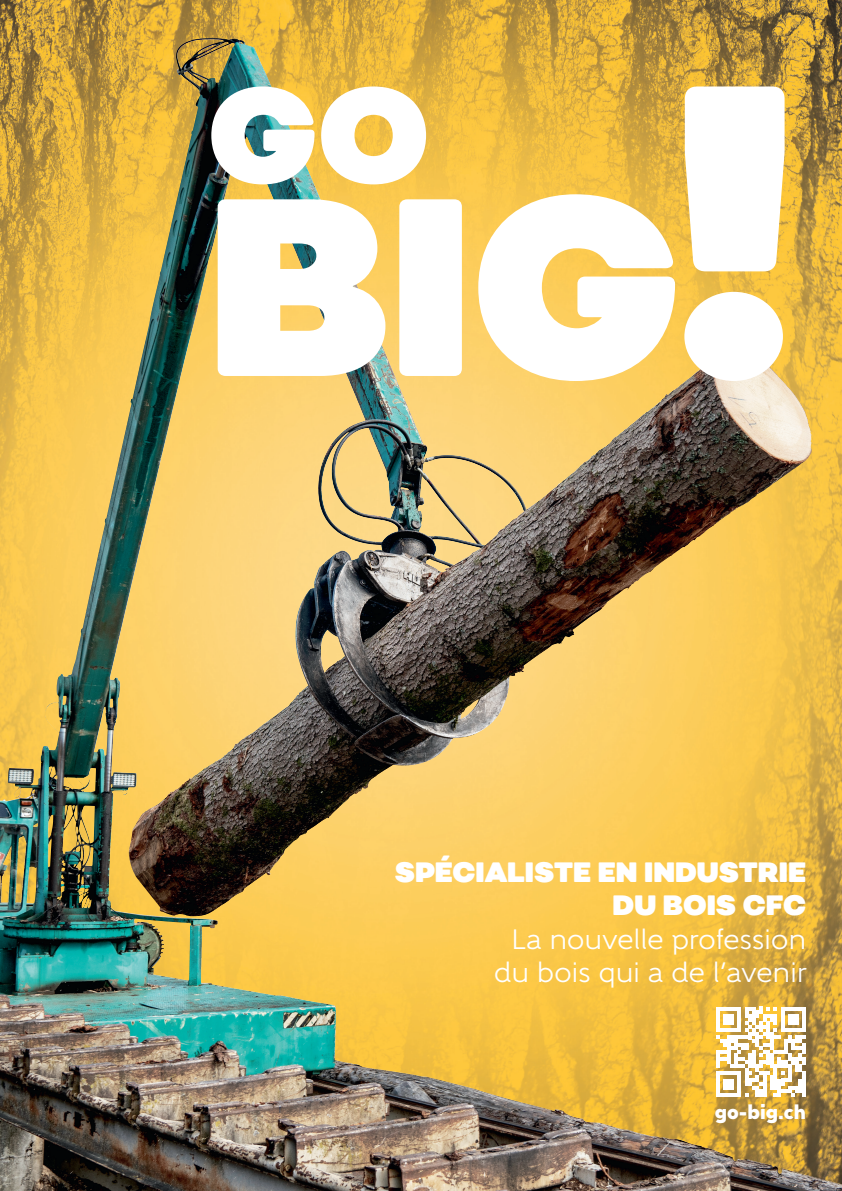
<style>
.page{position:relative;width:842px;height:1191px;background:#fff}
.page>*{position:absolute;margin:0;border:0;box-sizing:border-box;transform-origin:0 0}
.t1{font:28px/33.6px "Gentleman 500";letter-spacing:.01em;color:#fff;text-align:center}
.t2{font:900 28px/33.6px "Nutmeg Headline";color:#fff;text-align:right}
.t3{font:900 20px "Gentleman 1000";color:#fff}
</style>
<div class="page">
<img style="left:0;top:1px;width:842px;height:38px">
<img style="left:0;top:39px;width:842px;height:1152px">
<svg style="left:211px;top:86px;width:104px;height:98px"></svg>
<svg style="left:321px;top:86px;width:105px;height:98px"></svg>
<svg style="left:218px;top:199px;width:167px;height:177px"></svg>
<div style="left:399px;top:199px;width:63px;height:177px;background:#fff;border-radius:8px"></div>
<svg style="left:478px;top:194px;width:197px;height:187px"></svg>
<svg style="left:684px;top:86px;width:100px;height:295px"></svg>
<svg style="left:716px;top:1006px;width:90px;height:90px"></svg>
<p class="t2" style="left:395px;top:855px;width:413px">SPÉCIALISTE EN INDUSTRIE<br>DU BOIS CFC</p>
<p class="t1" style="left:494px;top:922px;width:314px">La nouvelle profession du bois qui a de l’avenir</p>
<p class="t3" style="left:715px;top:1099px;width:93px">go-big.ch</p>
</div>
